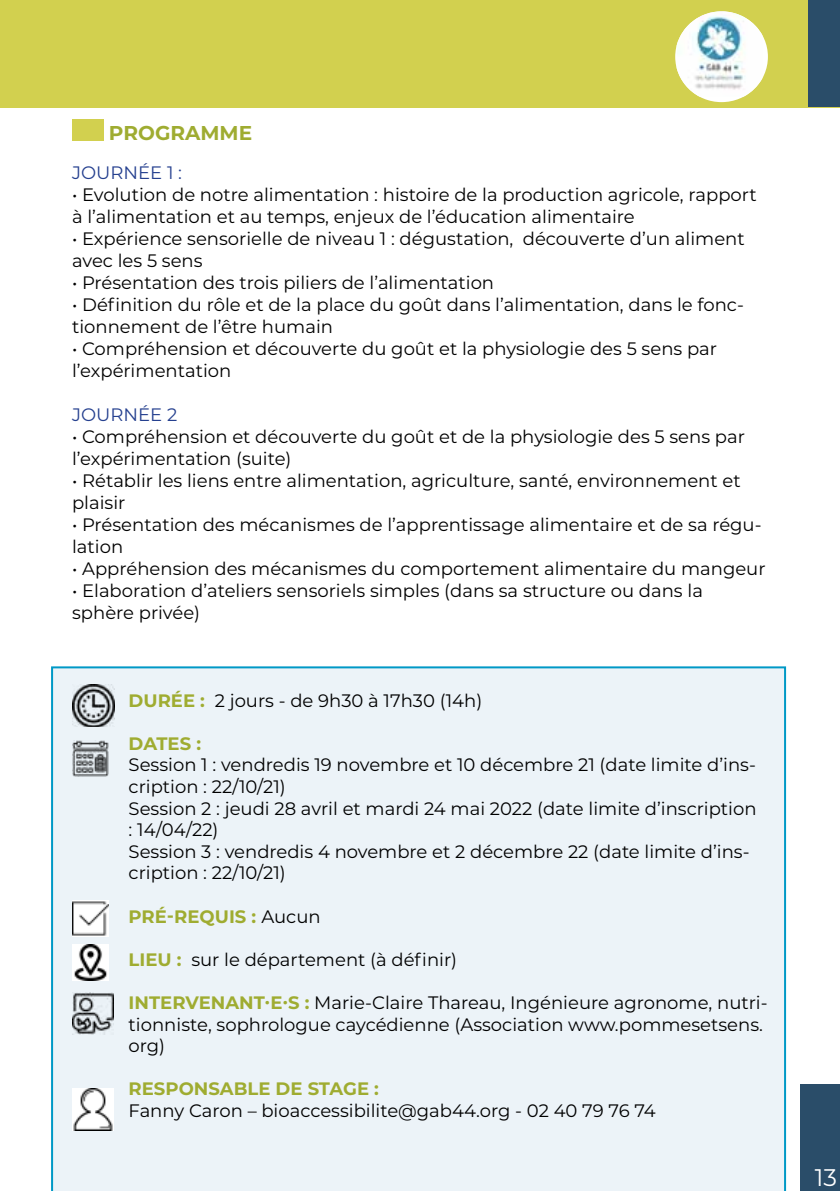
<style>
.page{position:relative;width:840px;height:1191px;background:#fff}
.page>*{position:absolute;margin:0;border:0;box-sizing:border-box;transform-origin:0 0}
.t1{font:24px "Montserrat";color:#fff}
.t2{font:700 20px "Montserrat";color:#9fac31}
.t3{font:18px/22px "Montserrat";color:#000}
.t4{font:700 18px "Montserrat";color:#9fac31}
.t5{font:18px "Montserrat";color:#25408f}
.s1{font-weight:700;color:#9fac31}
.s2{font-weight:400;color:#000}
</style>
<div class="page">
<div style="left:0;top:0;width:839px;height:108px;background:#d2d04f"></div>
<div style="left:674px;top:11px;width:93px;height:91px;background:#fff;border-radius:50%"></div>
<img style="left:676px;top:11px;width:86px;height:86px">
<div style="left:808px;top:0;width:31px;height:106px;background:#2a4d69"></div>
<div style="left:799px;top:1084px;width:40px;height:107px;background:#2a4d69"></div>
<div style="left:51px;top:666px;width:734px;height:525px;background:#ecf3f8"></div>
<div style="left:72px;top:119px;width:31px;height:21px;background:#d2d04f"></div>
<img style="left:72px;top:685px;width:42px;height:41px">
<img style="left:72px;top:740px;width:36px;height:36px">
<img style="left:72px;top:944px;width:36px;height:36px">
<img style="left:72px;top:992px;width:42px;height:42px">
<img style="left:72px;top:1089px;width:42px;height:41px">
<img style="left:72px;top:900px;width:36px;height:36px">
<p class="t2" style="left:109px;top:119px;width:145px">PROGRAMME</p>
<p class="t5" style="left:72px;top:160px;width:24px">Journ</p>
<p class="t5" style="left:138px;top:160px;width:45px">ée 1 :</p>
<p class="t3" style="left:72px;top:183px;width:685px">• Evolution de notre alimentation : histoire de la production agricole, rapport à l’alimentation et au temps, enjeux de l’éducation alimentaire</p>
<p class="t3" style="left:72px;top:227px;width:673px">• Expérience sensorielle de niveau 1 : dégustation, découverte d’un aliment avec les 5 sens</p>
<p class="t3" style="left:72px;top:271px;width:423px">• Présentation des trois piliers de l’alimentation</p>
<p class="t3" style="left:72px;top:293px;width:673px">• Définition du rôle et de la place du goût dans l’alimentation, dans le fonc&shy;tionnement de l’être humain</p>
<p class="t3" style="left:72px;top:337px;width:646px">• Compréhension et découverte du goût et la physiologie des 5 sens par l’expérimentation</p>
<p class="t5" style="left:72px;top:402px;width:24px">Journ</p>
<p class="t5" style="left:138px;top:402px;width:41px">ée 2</p>
<p class="t3" style="left:72px;top:425px;width:674px">• Compréhension et découverte du goût et de la physiologie des 5 sens par l’expérimentation (suite)</p>
<p class="t3" style="left:72px;top:469px;width:669px">• Rétablir les liens entre alimentation, agriculture, santé, environnement et plaisir</p>
<p class="t3" style="left:72px;top:513px;width:690px">• Présentation des mécanismes de l’apprentissage alimentaire et de sa régu&shy;lation</p>
<p class="t3" style="left:72px;top:557px;width:694px">• Appréhension des mécanismes du comportement alimentaire du mangeur</p>
<p class="t3" style="left:72px;top:579px;width:632px">• Elaboration d’ateliers sensoriels simples (dans sa structure ou dans la sphère privée)</p>
<p class="t4" style="left:129px;top:687px;width:15px">DUR</p>
<p class="t3" style="left:171px;top:688px;width:313px"><span class="s1">ÉE :</span> 2 jours - de 9h30 à 17h30 (14h)</p>
<p class="t4" style="left:129px;top:730px;width:74px">DATES :</p>
<p class="t3" style="left:129px;top:753px;width:629px">Session 1 : vendredis 19 novembre et 10 décembre 21 (date limite d’ins&shy;cription : 22/10/21)<br>Session 2 : jeudi 28 avril et mardi 24 mai 2022 (date limite d’inscription : 14/04/22)<br>Session 3 : vendredis 4 novembre et 2 décembre 22 (date limite d’ins&shy;cription : 22/10/21)</p>
<p class="t4" style="left:129px;top:903px;width:193px">PRÉ-REQUIS : <span class="s2">Aucun</span></p>
<p class="t3" style="left:129px;top:947px;width:330px"><span class="s1">LIEU :</span> sur le département (à définir)</p>
<p class="t3" style="left:129px;top:991px;width:640px"><span class="s1">INTERVENANT·E·S :</span> Marie-Claire Thareau, Ingénieure agronome, nutri&shy;tionniste, sophrologue caycédienne (Association www.pommesetsens. org)</p>
<p class="t4" style="left:129px;top:1076px;width:252px">RESPONSABLE DE STAGE :</p>
<p class="t3" style="left:129px;top:1099px;width:528px">Fanny Caron – bioaccessibilite@gab44.org - 02 40 79 76 74</p>
<h1 class="t1" style="left:814px;top:1160px;width:24px">13</h1>
</div>
